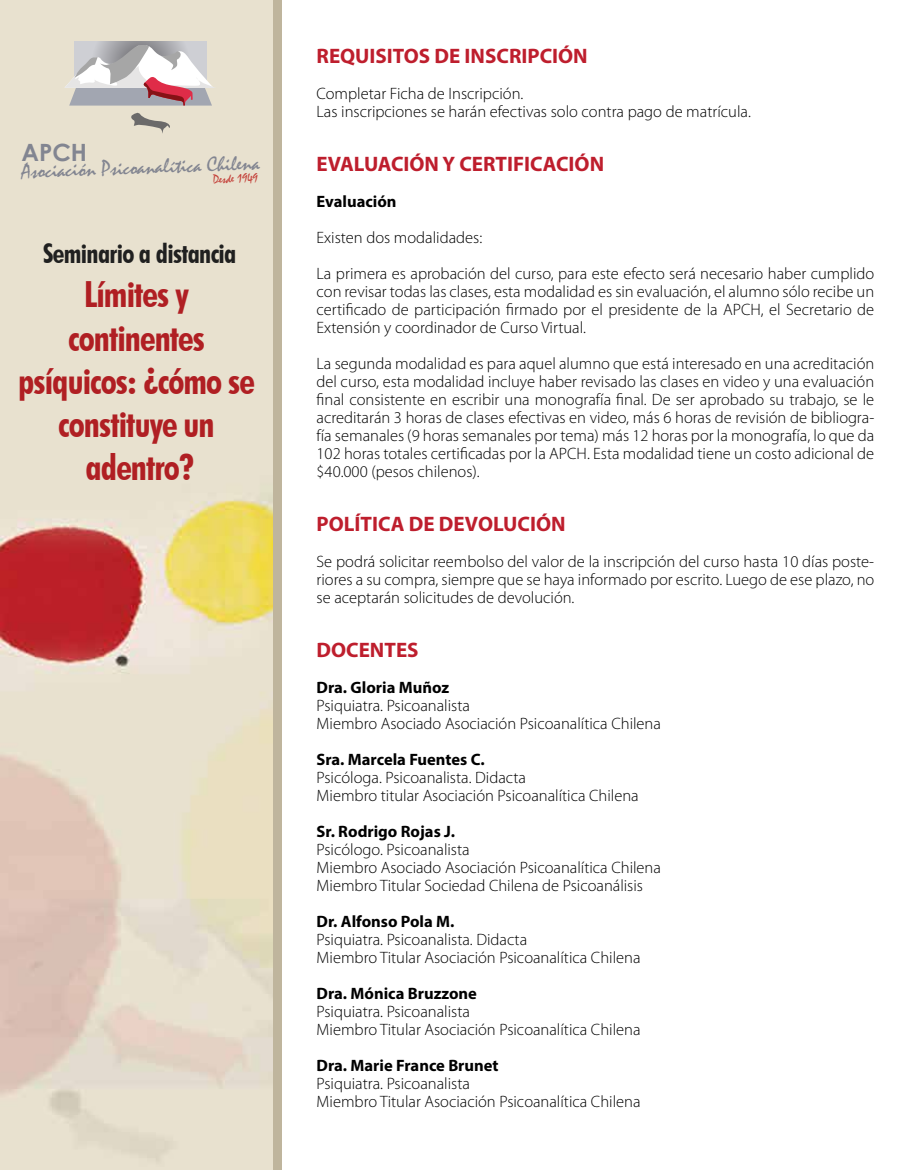
<style>
.page{position:relative;width:915px;height:1170px;background:#fff}
.page>*{position:absolute;margin:0;border:0;box-sizing:border-box;transform-origin:0 0}
.t1{font:700 condensed 36px/43.2px "Futura BT";letter-spacing:-.025em;color:#b01f23;text-align:center}
.t2{font:700 condensed 27px "Futura BT";letter-spacing:-.025em;color:#202020}
.t3{font:700 23.85px "Century Gothic";color:#828591}
.t4{font:21.45px "Mistral";color:#828591}
.t5{font:700 21px "Myriad Pro";color:#be1e2d}
.t6{font:300 16.5px/18px "Myriad Pro";color:#000}
.t7{font:700 16.5px "Myriad Pro";color:#000}
.t8{font:12.6px "Mistral";color:#c4413a}
</style>
<div class="page">
<img style="left:0;top:0;width:273px;height:1169px">
<div style="left:273px;top:0;width:8px;height:1169px;background:#bfb59d"></div>
<svg style="left:74px;top:41px;width:132px;height:1px"></svg>
<svg style="left:64px;top:42px;width:152px;height:94px;background:#d2c8c4"></svg>
<h3 class="t3" style="left:21px;top:137px;width:67px">APCH</h3>
<h3 class="t4" style="left:21px;top:159px;width:240px;rotate:-2deg">Asociación Psicoanalítica Chilena</h3>
<p class="t8" style="left:213px;top:172px;width:46px;rotate:-2deg">Desde 1949</p>
<h2 class="t2" style="left:43px;top:237px;width:195px">Seminario a distancia</h2>
<h1 class="t1" style="left:18px;top:273px;width:238px">Límites y continentes psíquicos: ¿cómo se constituye un adentro?</h1>
<p class="t5" style="left:316px;top:42px;width:272px">REQUISITOS DE INSCRIPCIÓN</p>
<p class="t6" style="left:316px;top:84px;width:435px">Completar Ficha de Inscripción.<br>Las inscripciones se harán efectivas solo contra pago de matrícula.</p>
<p class="t5" style="left:316px;top:150px;width:289px">EVALUACIÓN Y CERTIFICACIÓN</p>
<p class="t7" style="left:316px;top:190px;width:81px">Evaluación</p>
<p class="t6" style="left:316px;top:219px;width:559px;line-height:36px">Existen dos modalidades:<br>La primera es aprobación del curso, para este efecto será necesario haber cumplido</p>
<p class="t6" style="left:316px;top:282px;width:559px;text-align:justify">con revisar todas las clases, esta modalidad es sin evaluación, el alumno sólo recibe un certificado de participación firmado por el presidente de la APCH, el Secretario de Extensión y coordinador de Curso Virtual.</p>
<p class="t6" style="left:316px;top:354px;width:559px;text-align:justify">La segunda modalidad es para aquel alumno que está interesado en una acreditación del curso, esta modalidad incluye haber revisado las clases en video y una evaluación final consistente en escribir una monografía final. De ser aprobado su trabajo, se le acreditarán 3 horas de clases efectivas en video, más 6 horas de revisión de bibliogra&shy;fía semanales (9 horas semanales por tema) más 12 horas por la monografía, lo que da 102 horas totales certificadas por la APCH. Esta modalidad tiene un costo adicional de $40.000 (pesos chilenos).</p>
<p class="t5" style="left:316px;top:510px;width:250px">POLÍTICA DE DEVOLUCIÓN</p>
<p class="t6" style="left:316px;top:552px;width:559px;text-align:justify">Se podrá solicitar reembolso del valor de la inscripción del curso hasta 10 días poste&shy;riores a su compra, siempre que se haya informado por escrito. Luego de ese plazo, no se aceptarán solicitudes de devolución.</p>
<p class="t5" style="left:316px;top:636px;width:103px">DOCENTES</p>
<p class="t7" style="left:316px;top:676px;width:134px">Dra. Gloria Muñoz</p>
<p class="t6" style="left:316px;top:696px;width:346px">Psiquiatra. Psicoanalista<br>Miembro Asociado Asociación Psicoanalítica Chilena</p>
<p class="t7" style="left:316px;top:748px;width:170px">Sra. Marcela Fuentes C.</p>
<p class="t6" style="left:316px;top:768px;width:323px">Psicóloga. Psicoanalista. Didacta<br>Miembro titular Asociación Psicoanalítica Chilena</p>
<p class="t7" style="left:316px;top:820px;width:140px">Sr. Rodrigo Rojas J.</p>
<p class="t6" style="left:316px;top:840px;width:346px">Psicólogo. Psicoanalista<br>Miembro Asociado Asociación Psicoanalítica Chilena<br>Miembro Titular Sociedad Chilena de Psicoanálisis</p>
<p class="t7" style="left:316px;top:910px;width:139px">Dr. Alfonso Pola M.</p>
<p class="t6" style="left:316px;top:930px;width:325px">Psiquiatra. Psicoanalista. Didacta<br>Miembro Titular Asociación Psicoanalítica Chilena</p>
<p class="t7" style="left:316px;top:982px;width:162px">Dra. Mónica Bruzzone</p>
<p class="t6" style="left:316px;top:1002px;width:325px">Psiquiatra. Psicoanalista<br>Miembro Titular Asociación Psicoanalítica Chilena</p>
<p class="t7" style="left:316px;top:1054px;width:183px">Dra. Marie France Brunet</p>
<p class="t6" style="left:316px;top:1074px;width:325px">Psiquiatra. Psicoanalista<br>Miembro Titular Asociación Psicoanalítica Chilena</p>
</div>
